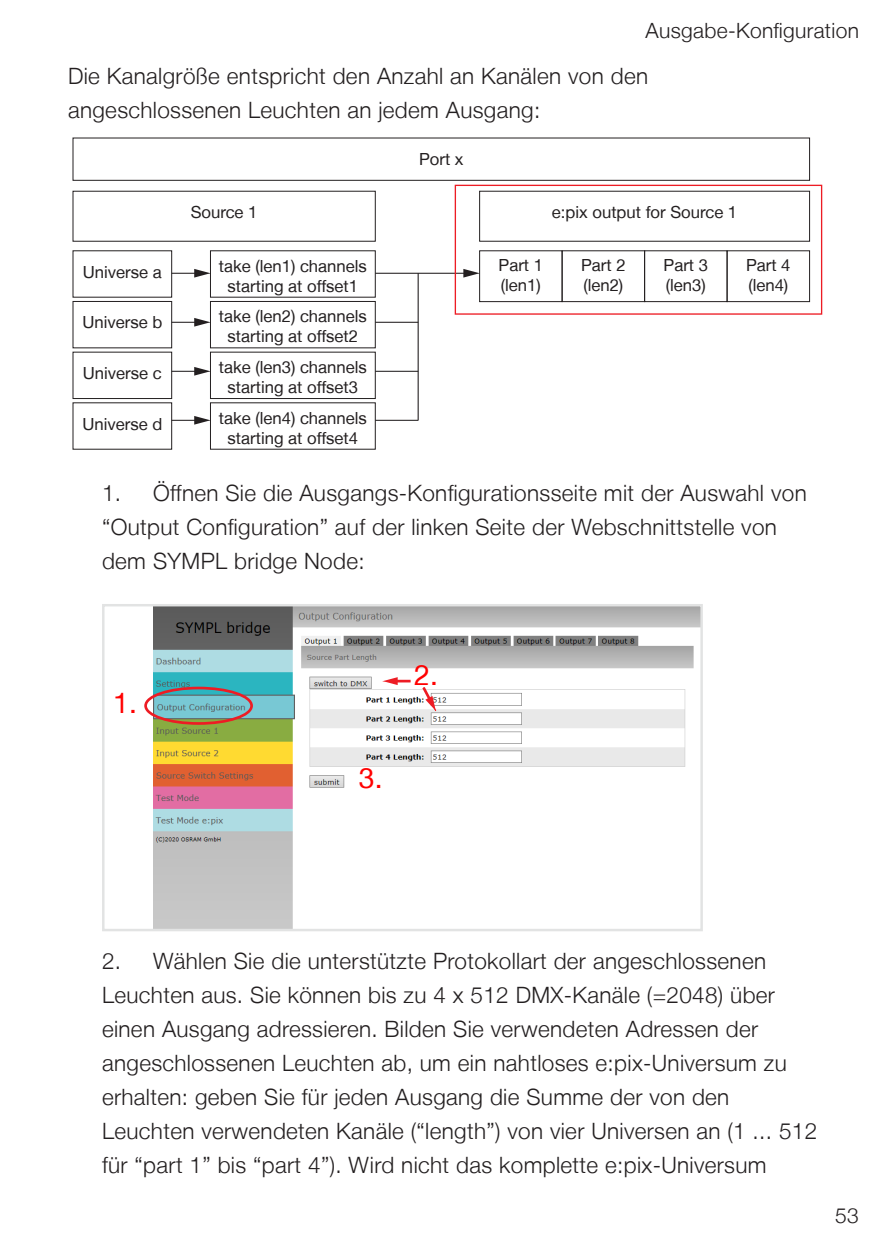
<style>
.page{position:relative;width:893px;height:1259px;background:#fff}
.page>*{position:absolute;margin:0;border:0;box-sizing:border-box;transform-origin:0 0}
.t1{font:28.5px "Helvetica Neue LT";color:#f00}
.Text__Introductions{font:300 22.5px/33.9px "Helvetica Neue LT";letter-spacing:.015em;color:#231f20}
.t2{font:300 21px "Helvetica Neue LT";letter-spacing:.015em;color:#231f20}
.t3{font:16.8px/20.1px "Helvetica Neue LT";color:#231f20;text-align:center}
</style>
<div class="page">
<div style="left:73px;top:352px;width:99px;height:47px;border:1px solid #231f20"></div>
<div style="left:73px;top:301px;width:99px;height:47px;border:1px solid #231f20"></div>
<div style="left:210px;top:301px;width:165px;height:47px;border:1px solid #231f20"></div>
<div style="left:210px;top:352px;width:165px;height:47px;border:1px solid #231f20"></div>
<div style="left:479px;top:251px;width:83px;height:51px;border:1px solid #231f20"></div>
<div style="left:727px;top:251px;width:83px;height:51px;border:1px solid #231f20"></div>
<div style="left:644px;top:251px;width:83px;height:51px;border:1px solid #231f20"></div>
<div style="left:562px;top:251px;width:83px;height:51px;border:1px solid #231f20"></div>
<svg style="left:172px;top:269px;width:38px;height:9px"></svg>
<svg style="left:172px;top:416px;width:38px;height:9px"></svg>
<svg style="left:172px;top:367px;width:38px;height:9px"></svg>
<svg style="left:172px;top:318px;width:38px;height:9px"></svg>
<hr style="left:375px;top:273px;width:91px;height:1px;background:#231f20">
<svg style="left:463px;top:269px;width:17px;height:9px"></svg>
<hr style="left:375px;top:371px;width:43px;height:1px;background:#231f20">
<hr style="left:375px;top:322px;width:43px;height:1px;background:#231f20">
<hr style="left:375px;top:420px;width:43px;height:1px;background:#231f20">
<hr style="left:418px;top:273px;width:1px;height:147px;background:#231f20">
<div style="left:455px;top:185px;width:367px;height:130px;border:1px solid #ed1c24"></div>
<img style="left:154px;top:607px;width:546px;height:321px">
<div style="left:144px;top:686px;width:109px;height:39px;border:3px solid #ed1c24;border-radius:50%"></div>
<svg style="left:383px;top:677px;width:28px;height:8px"></svg>
<svg style="left:420px;top:684px;width:16px;height:27px"></svg>
<div style="left:102px;top:604px;width:601px;height:327px;border:2px solid #e2e3e3"></div>
<p class="t2" style="left:646px;top:18px;width:215px">Ausgabe-Konfiguration</p>
<p class="Text__Introductions" style="left:68px;top:59px;width:582px">Die Kanalgröße entspricht den Anzahl an Kanälen von den angeschlossenen Leuchten an jedem Ausgang:</p>
<p class="t3" style="left:83px;top:261px;width:80px">Universe a</p>
<p class="t3" style="left:82px;top:312px;width:81px">Universe b</p>
<p class="t3" style="left:83px;top:362px;width:80px">Universe c</p>
<p class="t3" style="left:82px;top:413px;width:81px">Universe d</p>
<p class="t3" style="left:191px;top:202px;width:68px">Source 1</p>
<p class="t3" style="left:219px;top:255px;width:149px">take (len1) channels starting at offset1</p>
<p class="t3" style="left:219px;top:306px;width:149px">take (len2) channels starting at offset2</p>
<p class="t3" style="left:219px;top:357px;width:149px">take (len3) channels starting at offset3</p>
<p class="t3" style="left:219px;top:407px;width:149px">take (len4) channels starting at offset4</p>
<p class="t3" style="left:419px;top:148px;width:46px">Port x</p>
<p class="t3" style="left:552px;top:202px;width:187px">e:pix output for Source 1</p>
<p class="t3" style="left:499px;top:255px;width:46px;text-align:left">Part 1 (len1)</p>
<p class="t3" style="left:746px;top:255px;width:46px;text-align:left">Part 4 (len4)</p>
<p class="t3" style="left:581px;top:255px;width:46px;text-align:left">Part 2 (len2)</p>
<p class="t3" style="left:664px;top:255px;width:46px;text-align:left">Part 3 (len3)</p>
<p class="Text__Introductions" style="left:102px;top:475px;width:706px">1. Öffnen Sie die Ausgangs-Konfigurationsseite mit der Auswahl von “Output Configuration” auf der linken Seite der Webschnittstelle von dem SYMPL bridge Node:</p>
<p class="t1" style="left:113px;top:685px;width:25px">1.</p>
<p class="t1" style="left:359px;top:761px;width:25px">3.</p>
<p class="t1" style="left:414px;top:658px;width:25px">2.</p>
<p class="Text__Introductions" style="left:102px;top:943px;width:717px">2. Wählen Sie die unterstützte Protokollart der angeschlossenen Leuchten aus. Sie können bis zu 4 x 512 DMX-Kanäle (=2048) über einen Ausgang adressieren. Bilden Sie verwendeten Adressen der angeschlossenen Leuchten ab, um ein nahtloses e:pix-Universum zu erhalten: geben Sie für jeden Ausgang die Summe der von den Leuchten verwendeten Kanäle (“length”) von vier Universen an (1 ... 512 für “part 1” bis “part 4”). Wird nicht das komplette e:pix-Universum</p>
<p class="t2" style="left:835px;top:1202px;width:25px">53</p>
</div>
